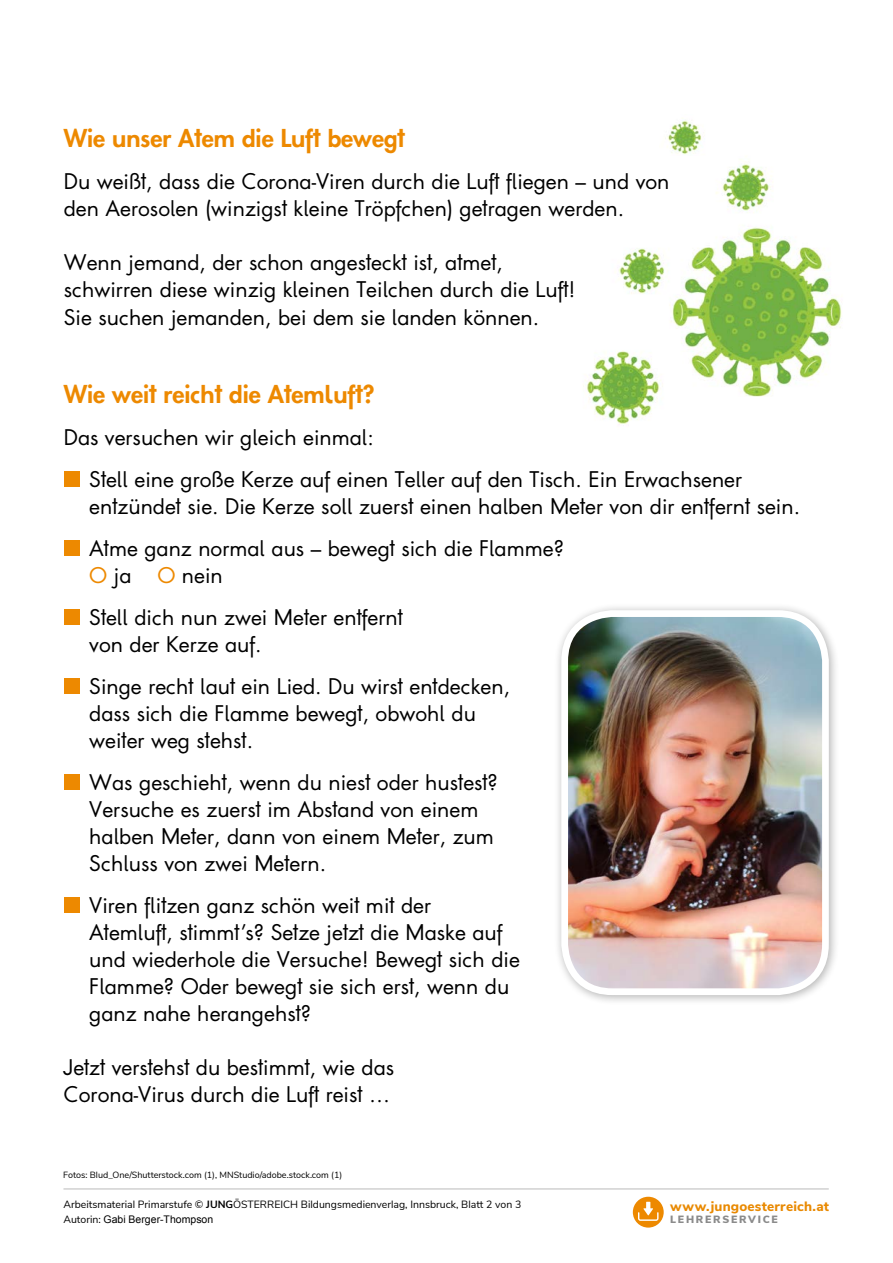
<style>
.page{position:relative;width:893px;height:1263px;background:#fff}
.page>*{position:absolute;margin:0;border:0;box-sizing:border-box;transform-origin:0 0}
.t1{font:700 24px "Fibelschrift";color:#ed8900}
.t2{font:500 21px/27px "Fibelschrift";color:#000}
.t3{font:800 13.5px "Nunito Sans";letter-spacing:.015em;color:#e98900}
.t4{font:10.5px "Nunito Sans";color:#000}
.t5{font:10.5px "Arial";color:#000}
.t6{font:900 10.5px "Nunito Sans";letter-spacing:.165em;color:#8b8b8b}
.t7{font:9px "Nunito Sans";color:#000}
.s1{color:#ed8900}
.s2{font-weight:700}
.s3{font-family:"Nunito Sans"}
</style>
<div class="page">
<img style="left:618px;top:159px;width:224px;height:237px">
<img style="left:585px;top:341px;width:80px;height:83px">
<div style="left:64px;top:471px;width:16px;height:16px;background:#ed8900"></div>
<div style="left:64px;top:540px;width:16px;height:16px;background:#ed8900"></div>
<div style="left:64px;top:609px;width:16px;height:16px;background:#ed8900"></div>
<div style="left:64px;top:678px;width:16px;height:16px;background:#ed8900"></div>
<div style="left:64px;top:774px;width:16px;height:16px;background:#ed8900"></div>
<div style="left:64px;top:897px;width:16px;height:16px;background:#ed8900"></div>
<div style="left:554px;top:603px;width:285px;height:402px;background:#000;opacity:.3"></div>
<img style="left:565px;top:614px;width:260px;height:378px">
<div style="left:561px;top:610px;width:268px;height:385px;border:7px solid #fff;border-radius:48px"></div>
<hr style="left:64px;top:1188px;width:764px;height:1px;background:#bababa">
<div style="left:633px;top:1197px;width:31px;height:30px;background:#ed8900;border-radius:50%"></div>
<svg style="left:638px;top:1202px;width:20px;height:19px"></svg>
<img style="left:667px;top:120px;width:35px;height:34px">
<p class="t1" style="left:64px;top:123px;width:343px">Wie unser Atem die Luft bewegt</p>
<p class="t2" style="left:64px;top:168px;width:607px">Du weißt, dass die Corona-Viren durch die Luft fliegen – und von den Aerosolen (winzigst kleine Tröpfchen) getragen werden.</p>
<p class="t2" style="left:64px;top:249px;width:513px">Wenn jemand, der schon angesteckt ist, atmet, schwirren diese winzig kleinen Teilchen durch die Luft!<br>Sie suchen jemanden, bei dem sie landen können.</p>
<p class="t1" style="left:64px;top:378px;width:312px">Wie weit reicht die Atemluft?</p>
<p class="t2" style="left:89px;top:416px;width:654px;line-height:42px;text-indent:-26px">Das versuchen wir gleich einmal:<br>Stell eine große Kerze auf einen Teller auf den Tisch. Ein Erwachsener</p>
<p class="t2" style="left:89px;top:485px;width:712px;line-height:42px">entzündet sie. Die Kerze soll zuerst einen halben Meter von dir entfernt sein.<br>Atme ganz normal aus – bewegt sich die Flamme?</p>
<p class="t2" style="left:89px;top:554px;width:315px;line-height:42px"><span class="s1">O</span> ja <span class="s1">O</span> nein<br>Stell dich nun zwei Meter entfernt</p>
<p class="t2" style="left:89px;top:623px;width:422px;line-height:42px">von der Kerze auf.<br>Singe recht laut ein Lied. Du wirst entdecken,</p>
<p class="t2" style="left:89px;top:700px;width:388px">dass sich die Flamme bewegt, obwohl du weiter weg stehst.</p>
<p class="t2" style="left:89px;top:769px;width:410px">Was geschieht, wenn du niest oder hustest?<br>Versuche es zuerst im Abstand von einem halben Meter, dann von einem Meter, zum Schluss von zwei Metern.</p>
<p class="t2" style="left:89px;top:892px;width:432px">Viren flitzen ganz schön weit mit der Atemluft, stimmt’s? Setze jetzt die Maske auf und wiederhole die Versuche! Bewegt sich die Flamme? Oder bewegt sie sich erst, wenn du ganz nahe herangehst?</p>
<p class="t2" style="left:64px;top:1054px;width:332px">Jetzt verstehst du bestimmt, wie das<br>Corona-Virus durch die Luft reist …</p>
<p class="t7" style="left:63px;top:1168px;width:281px">Fotos: Blud_One/Shutterstock.com (1), MNStudio/adobe.stock.com (1)</p>
<p class="t4" style="left:63px;top:1196px;width:459px">Arbeitsmaterial Primarstufe © <span class="s2">JUNG</span>ÖSTERREICH Bildungsmedienverlag, Innsbruck, Blatt 2 von 3</p>
<p class="t5" style="left:63px;top:1212px;width:151px"><span class="s3">Autorin:</span> Gabi Berger-Thompson</p>
<p class="t3" style="left:670px;top:1196px;width:160px">www.jungoesterreich.at</p>
<p class="t6" style="left:670px;top:1211px;width:109px">LEHRERSERVICE</p>
</div>
